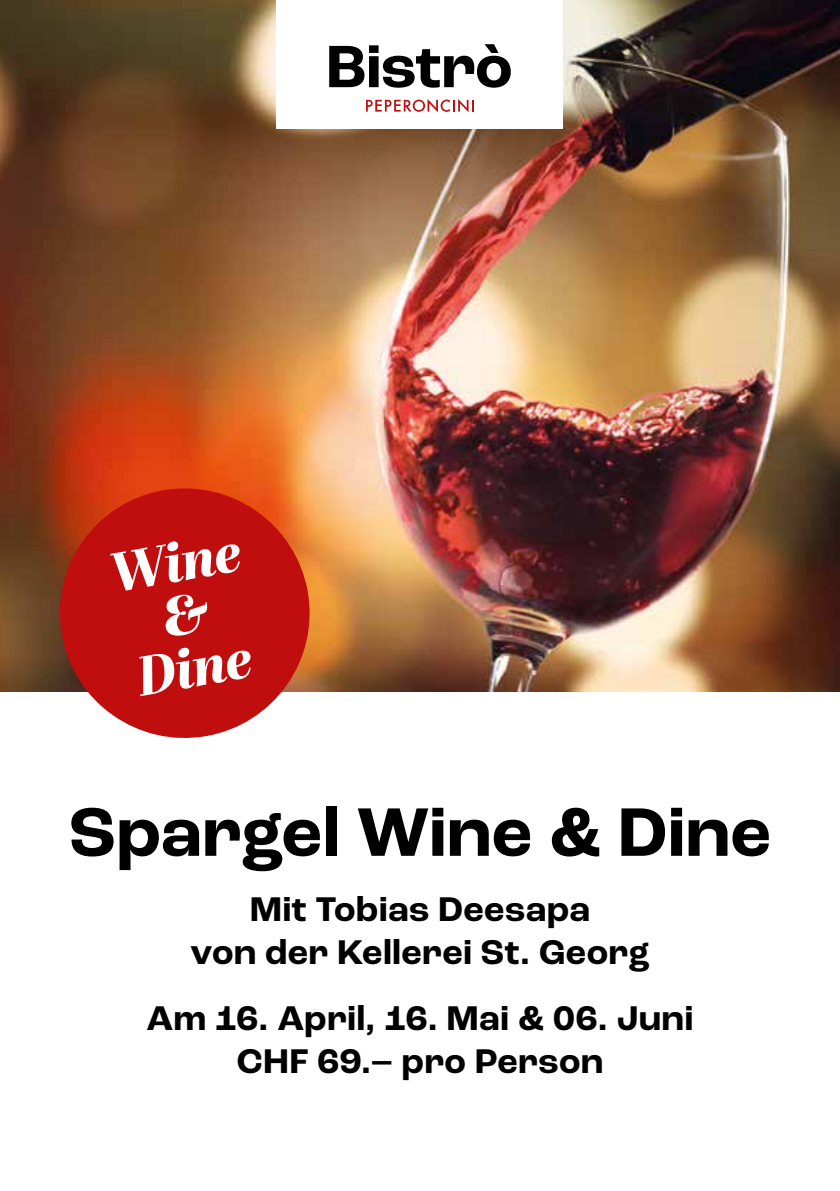
<style>
.page{position:relative;width:840px;height:1191px;background:#fff}
.page>*{position:absolute;margin:0;border:0;box-sizing:border-box;transform-origin:0 0}
.t1{font:700 72px "Roc Grotesk";letter-spacing:.01em;color:#000}
.t2{font:italic 800 55.4px/53.2px "Abril Display";color:#fff;text-align:center}
.t3{font:700 36px/43.2px "Roc Grotesk";letter-spacing:.015em;color:#000;text-align:center}
</style>
<div class="page">
<img style="left:0;top:0;width:839px;height:692px">
<svg style="left:50px;top:478px;width:269px;height:260px;background:#c63227"></svg>
<div style="left:277px;top:0;width:285px;height:128px;background:#fff"></div>
<svg style="left:366px;top:99px;width:107px;height:13px"></svg>
<svg style="left:329px;top:44px;width:181px;height:44px"></svg>
<h2 class="t2" style="left:107px;top:550px;width:132px;rotate:-10deg">Wine &amp;<br>Dine</h2>
<h1 class="t1" style="left:69px;top:787px;width:703px">Spargel Wine &amp; Dine</h1>
<p class="t3" style="left:190px;top:887px;width:461px">Mit Tobias Deesapa<br>von der Kellerei St. Georg</p>
<p class="t3" style="left:146px;top:997px;width:548px">Am 16. April, 16. Mai &amp; 06. Juni<br>CHF 69.– pro Person</p>
</div>
